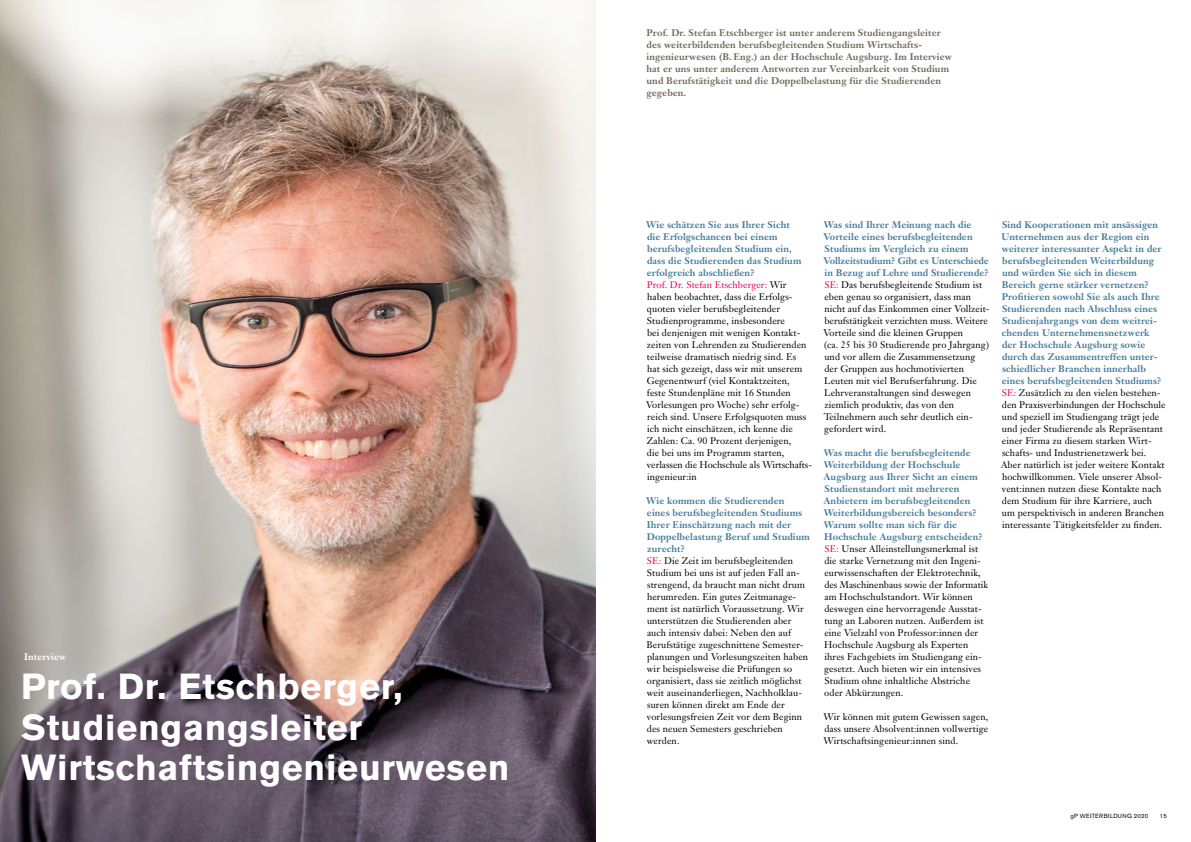
<style>
.page{position:relative;width:1191px;height:842px;background:#fff}
.page>*{position:absolute;margin:0;border:0;box-sizing:border-box;transform-origin:0 0}
.t1{font:700 36px/40.5px "Akzidenz Grotesk BQ";letter-spacing:.02em;color:#fff}
.t2{font:9.5px/12px "Janson Text";letter-spacing:.01em;color:#000}
.t3{font:700 9.5px/12px "Janson Text";letter-spacing:.01em;color:#477d9d}
.t4{font:700 9.5px/12px "Janson Text";letter-spacing:.01em;color:#726b5b}
.t5{font:700 9.5px "Janson Text";letter-spacing:.01em;color:#fff}
.t6{font:6px "Akzidenz Grotesk BQ";letter-spacing:.05em;color:#000}
.s1{font-weight:700;color:#477d9d}
.s2{color:#e70054}
.s3{font-weight:400;color:#e70054}
.s4{font-weight:400;color:#000}
</style>
<div class="page">
<img style="left:0;top:0;width:595px;height:842px">
<p class="t5" style="left:24px;top:651px;width:44px">Interview</p>
<h1 class="t1" style="left:21px;top:666px;width:490px">Prof. Dr. Etschberger,<br>Studiengangsleiter<br>Wirtschaftsingenieurwesen</h1>
<p class="t4" style="left:646px;top:27px;width:307px">Prof. Dr. Stefan Etschberger ist unter anderem Studiengangsleiter des weiterbildenden berufsbegleitenden Studium Wirtschafts&shy;ingenieurwesen (B. Eng.) an der Hochschule Augsburg. Im Interview hat er uns unter anderem Antworten zur Vereinbarkeit von Studium und Berufstätigkeit und die Doppelbelastung für die Studierenden gegeben.</p>
<p class="t2" style="left:646px;top:219px;width:168px"><span class="s1">Wie schätzen Sie aus Ihrer Sicht<br>die Erfolgschancen bei einem berufsbegleitenden Studium ein,<br>dass die Studierenden das Studium erfolgreich abschließen?<br></span><span class="s2">Prof. Dr. Stefan Etschberger:</span> Wir haben beobachtet, dass die Erfolgs&shy;quoten vieler berufsbegleitender Studienprogramme, insbesondere<br>bei denjenigen mit wenigen Kontakt&shy;zeiten von Lehrenden zu Studierenden teilweise dramatisch niedrig sind. Es<br>hat sich gezeigt, dass wir mit unserem Gegenentwurf (viel Kontaktzeiten,<br>feste Stundenpläne mit 16 Stunden Vorlesungen pro Woche) sehr erfolg&shy;reich sind. Unsere Erfolgsquoten muss ich nicht einschätzen, ich kenne die Zahlen: Ca. 90 Prozent derjenigen,<br>die bei uns im Programm starten, verlassen die Hochschule als Wirtschafts&shy;ingenieur:in</p>
<p class="t2" style="left:646px;top:495px;width:165px"><span class="s1">Wie kommen die Studierenden<br>eines berufsbegleitenden Studiums Ihrer Einschätzung nach mit der Doppelbelastung Beruf und Studium zurecht?<br></span><span class="s2">SE:</span> Die Zeit im berufsbegleitenden Studium bei uns ist auf jeden Fall an&shy;strengend, da braucht man nicht drum herumreden. Ein gutes Zeitmanage&shy;ment ist natürlich Voraussetzung. Wir unterstützen die Studierenden aber auch intensiv dabei: Neben den auf Berufstätige zugeschnittene Semester&shy;planungen und Vorlesungszeiten haben wir beispielsweise die Prüfungen so organisiert, dass sie zeitlich möglichst weit auseinanderliegen, Nachholklau&shy;suren können direkt am Ende der vorlesungsfreien Zeit vor dem Beginn des neuen Semesters geschrieben werden.</p>
<p class="t2" style="left:823px;top:219px;width:168px"><span class="s1">Was sind Ihrer Meinung nach die Vorteile eines berufsbegleitenden Studiums im Vergleich zu einem Vollzeitstudium? Gibt es Unterschiede in Bezug auf Lehre und Studierende?<br></span><span class="s2">SE:</span> Das berufsbegleitende Studium ist eben genau so organisiert, dass man nicht auf das Einkommen einer Vollzeit&shy;berufstätigkeit verzichten muss. Weitere Vorteile sind die kleinen Gruppen<br>(ca. 25 bis 30 Studierende pro Jahrgang) und vor allem die Zusammensetzung der Gruppen aus hochmotivierten Leuten mit viel Berufserfahrung. Die Lehrveranstaltungen sind deswegen ziemlich produktiv, das von den Teilnehmern auch sehr deutlich ein&shy;gefordert wird.</p>
<p class="t2" style="left:823px;top:447px;width:166px"><span class="s1">Was macht die berufsbegleitende Weiterbildung der Hochschule Augsburg aus Ihrer Sicht an einem Studienstandort mit mehreren Anbietern im berufsbegleitenden Weiterbildungsbereich besonders?<br>Warum sollte man sich für die Hochschule Augsburg entscheiden?<br></span><span class="s2">SE:</span> Unser Alleinstellungsmerkmal ist die starke Vernetzung mit den Ingeni&shy;eurwissenschaften der Elektrotechnik, des Maschinenbaus sowie der Informatik am Hochschulstandort. Wir können deswegen eine hervorragende Ausstat&shy;tung an Laboren nutzen. Außerdem ist eine Vielzahl von Professor:innen der Hochschule Augsburg als Experten ihres Fachgebiets im Studiengang ein&shy;gesetzt. Auch bieten wir ein intensives Studium ohne inhaltliche Abstriche oder Abkürzungen.</p>
<p class="t2" style="left:823px;top:711px;width:166px;text-align:justify">Wir können mit gutem Gewissen sagen, dass unsere Absolvent:innen vollwertige Wirtschaftsingenieur:innen sind.</p>
<p class="t3" style="left:1001px;top:219px;width:166px">Sind Kooperationen mit ansässigen Unternehmen aus der Region ein weiterer interessanter Aspekt in der berufsbegleitenden Weiterbildung und würden Sie sich in diesem Bereich gerne stärker vernetzen?<br>Profitieren sowohl Sie als auch Ihre Studierenden nach Abschluss eines Studienjahrgangs von dem weitrei&shy;chenden Unternehmensnetzwerk der Hochschule Augsburg sowie durch das Zusammentreffen unter&shy;schiedlicher Branchen innerhalb eines berufsbegleitenden Studiums?<br><span class="s3">SE:</span> <span class="s4">Zusätzlich zu den vielen bestehen&shy;den Praxisverbindungen der Hochschule und speziell im Studiengang trägt jede und jeder Studierende als Repräsentant einer Firma zu diesem starken Wirt&shy;schafts- und Industrienetzwerk bei.<br>Aber natürlich ist jeder weitere Kontakt hochwillkommen. Viele unserer Absol&shy;vent:innen nutzen diese Kontakte nach dem Studium für ihre Karriere, auch um perspektivisch in anderen Branchen interessante Tätigkeitsfelder zu finden.</span></p>
<p class="t6" style="left:1070px;top:812px;width:79px">gP WEITERBILDUNG 2020</p>
<p class="t6" style="left:1159px;top:812px;width:9px">15</p>
</div>
